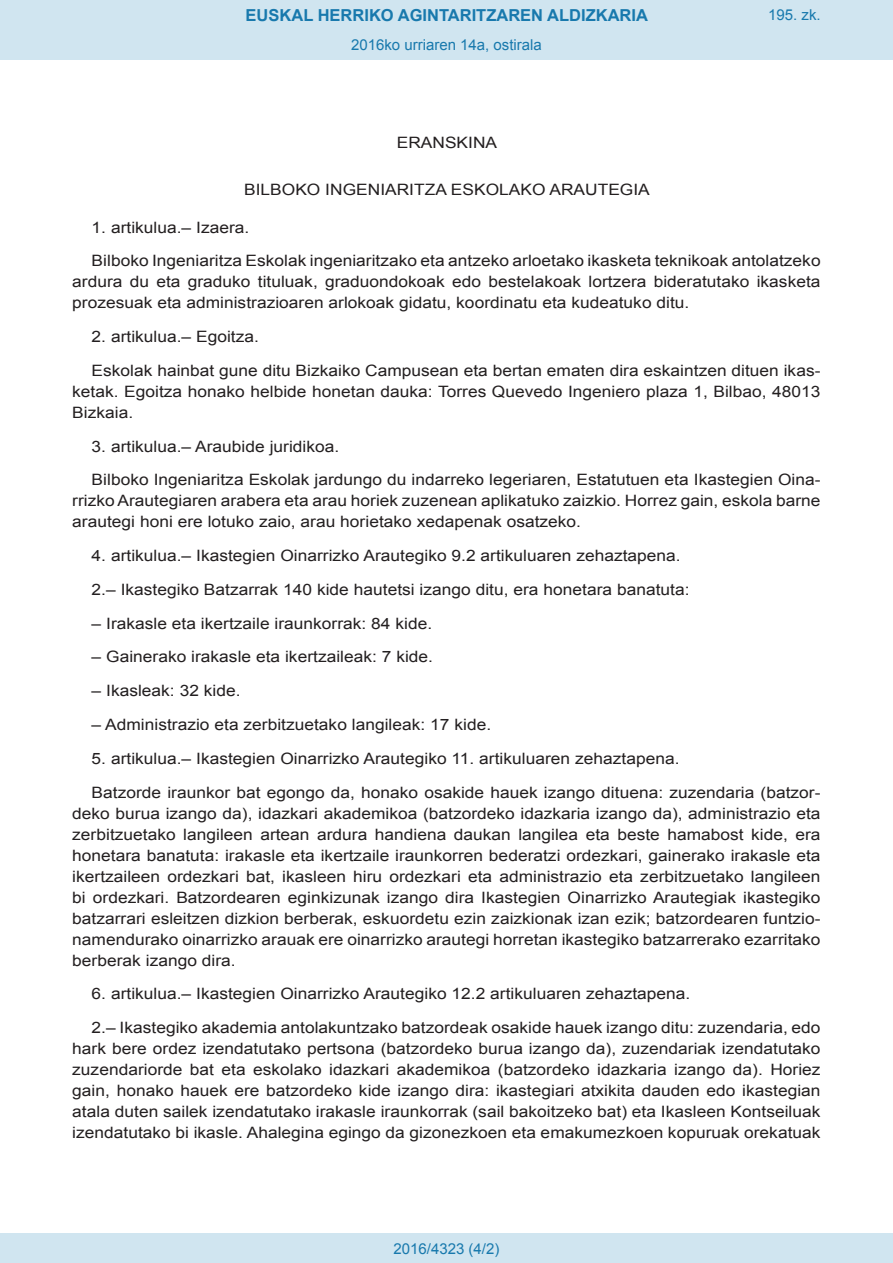
<style>
.page{position:relative;width:893px;height:1263px;background:#fff}
.page>*{position:absolute;margin:0;border:0;box-sizing:border-box;transform-origin:0 0}
.t1{font:700 16.5px "Arial";color:#1879ad}
.BOPVDetalle{font:15.6px/21px "Arial";color:#231f20;text-align:justify;scale:1.11 1}
.BOPVClave{font:15.6px "Arial";color:#231f20;scale:1.11 1}
.Paginacion_Centro{font:15px "Arial";color:#1879ad}
</style>
<div class="page">
<div style="left:0;top:0;width:893px;height:60px;background:#d0e5f0"></div>
<div style="left:0;top:1233px;width:893px;height:30px;background:#d0e5f0"></div>
<p class="t1" style="left:246px;top:4px;width:404px">EUSKAL HERRIKO AGINTARITZAREN ALDIZKARIA</p>
<p class="Paginacion_Centro" style="left:351px;top:35px;width:192px">2016ko urriaren 14a, ostirala</p>
<p class="Paginacion_Centro" style="left:768px;top:5px;width:54px">195. zk.</p>
<p class="BOPVClave" style="left:397px;top:132px;width:92px">ERANSKINA</p>
<p class="BOPVClave" style="left:244px;top:179px;width:367px">BILBOKO INGENIARITZA ESKOLAKO ARAUTEGIA</p>
<p class="BOPVDetalle" style="left:92px;top:217px;width:144px">1. artikulua.– Izaera.</p>
<p class="BOPVDetalle" style="left:72px;top:251px;width:676px;text-indent:19px">Bilboko Ingeniaritza Eskolak ingeniaritzako eta antzeko arloetako ikasketa teknikoak antolatzeko ardura du eta graduko tituluak, graduondokoak edo bestelakoak lortzera bideratutako ikasketa prozesuak eta administrazioaren arlokoak gidatu, koordinatu eta kudeatuko ditu.</p>
<p class="BOPVDetalle" style="left:92px;top:326px;width:152px">2. artikulua.– Egoitza.</p>
<p class="BOPVDetalle" style="left:72px;top:360px;width:676px;text-indent:19px">Eskolak hainbat gune ditu Bizkaiko Campusean eta bertan ematen dira eskaintzen dituen ikas&shy;ketak. Egoitza honako helbide honetan dauka: Torres Quevedo Ingeniero plaza 1, Bilbao, 48013<br>Bizkaia.</p>
<p class="BOPVDetalle" style="left:92px;top:436px;width:225px">3. artikulua.– Araubide juridikoa.</p>
<p class="BOPVDetalle" style="left:72px;top:470px;width:676px;text-indent:19px">Bilboko Ingeniaritza Eskolak jardungo du indarreko legeriaren, Estatutuen eta Ikastegien Oina&shy;rrizko Arautegiaren arabera eta arau horiek zuzenean aplikatuko zaizkio. Horrez gain, eskola barne arautegi honi ere lotuko zaio, arau horietako xedapenak osatzeko.</p>
<p class="BOPVDetalle" style="left:92px;top:545px;width:532px">4. artikulua.– Ikastegien Oinarrizko Arautegiko 9.2 artikuluaren zehaztapena.</p>
<p class="BOPVDetalle" style="left:92px;top:579px;width:540px">2.– Ikastegiko Batzarrak 140 kide hautetsi izango ditu, era honetara banatuta:</p>
<p class="BOPVDetalle" style="left:92px;top:613px;width:308px">– Irakasle eta ikertzaile iraunkorrak: 84 kide.</p>
<p class="BOPVDetalle" style="left:92px;top:647px;width:309px">– Gainerako irakasle eta ikertzaileak: 7 kide.</p>
<p class="BOPVDetalle" style="left:92px;top:680px;width:136px">– Ikasleak: 32 kide.</p>
<p class="BOPVDetalle" style="left:92px;top:714px;width:361px">– Administrazio eta zerbitzuetako langileak: 17 kide.</p>
<p class="BOPVDetalle" style="left:92px;top:748px;width:531px">5. artikulua.– Ikastegien Oinarrizko Arautegiko 11. artikuluaren zehaztapena.</p>
<p class="BOPVDetalle" style="left:72px;top:782px;width:676px;text-indent:19px">Batzorde iraunkor bat egongo da, honako osakide hauek izango dituena: zuzendaria (batzor&shy;deko burua izango da), idazkari akademikoa (batzordeko idazkaria izango da), administrazio eta zerbitzuetako langileen artean ardura handiena daukan langilea eta beste hamabost kide, era honetara banatuta: irakasle eta ikertzaile iraunkorren bederatzi ordezkari, gainerako irakasle eta ikertzaileen ordezkari bat, ikasleen hiru ordezkari eta administrazio eta zerbitzuetako langileen bi ordezkari. Batzordearen eginkizunak izango dira Ikastegien Oinarrizko Arautegiak ikastegiko batzarrari esleitzen dizkion berberak, eskuordetu ezin zaizkionak izan ezik; batzordearen funtzio&shy;namendurako oinarrizko arauak ere oinarrizko arautegi horretan ikastegiko batzarrerako ezarritako berberak izango dira.</p>
<p class="BOPVDetalle" style="left:92px;top:983px;width:541px">6. artikulua.– Ikastegien Oinarrizko Arautegiko 12.2 artikuluaren zehaztapena.</p>
<p class="BOPVDetalle" style="left:72px;top:1017px;width:676px;text-indent:19px">2.– Ikastegiko akademia antolakuntzako batzordeak osakide hauek izango ditu: zuzendaria, edo hark bere ordez izendatutako pertsona (batzordeko burua izango da), zuzendariak izendatutako zuzendariorde bat eta eskolako idazkari akademikoa (batzordeko idazkaria izango da). Horiez gain, honako hauek ere batzordeko kide izango dira: ikastegiari atxikita dauden edo ikastegian atala duten sailek izendatutako irakasle iraunkorrak (sail bakoitzeko bat) eta Ikasleen Kontseiluak izendatutako bi ikasle. Ahalegina egingo da gizonezkoen eta emakumezkoen kopuruak orekatuak</p>
<p class="Paginacion_Centro" style="left:393px;top:1238px;width:107px">2016/4323 (4/2)</p>
</div>
